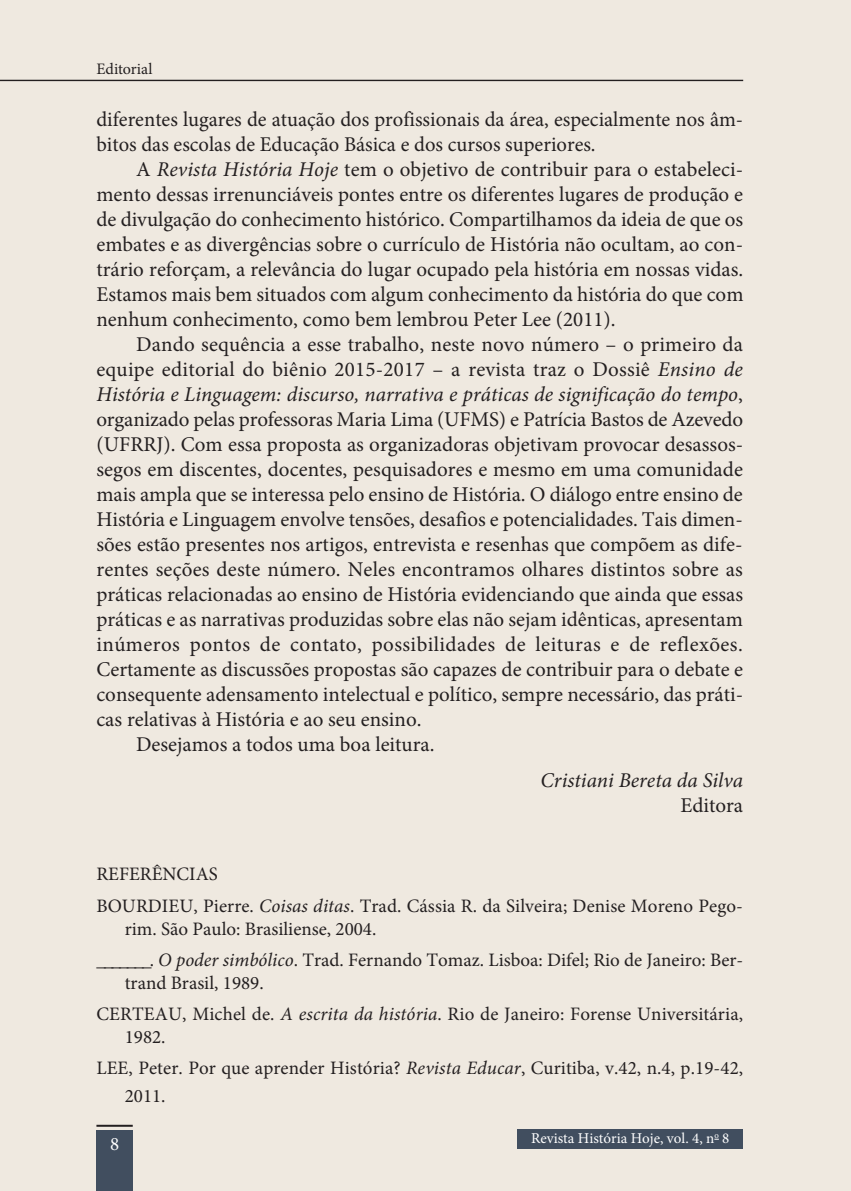
<style>
.page{position:relative;width:851px;height:1191px;background:#fff}
.page>*{position:absolute;margin:0;border:0;box-sizing:border-box;transform-origin:0 0}
.t1{font:21px/25px "Minion Pro";color:#231f20}
.t2{font:italic 21px "Minion Pro";color:#231f20}
.t3{font:21px "Minion Pro";letter-spacing:.02em;color:#231f20}
.t4{font:19px/31px "Minion Pro";letter-spacing:.005em;color:#231f20}
.t5{font:19px "Minion Pro";color:#fff}
.t6{font:16px "Minion Pro";color:#231f20}
.t7{font:15px "Minion Pro";color:#fff}
.s1{font-style:italic}
.s2{font-style:normal}
</style>
<div class="page">
<div style="left:0;top:0;width:850px;height:1191px;background:#efe9e0"></div>
<hr style="left:96px;top:1124px;width:37px;height:2px;background:#231f20">
<div style="left:96px;top:1130px;width:37px;height:61px;background:#414e5f"></div>
<hr style="left:0;top:80px;width:743px;height:1px;background:#231f20">
<div style="left:517px;top:1129px;width:226px;height:20px;background:#414e5f"></div>
<p class="t6" style="left:96px;top:58px;width:57px">Editorial</p>
<p class="t1" style="left:96px;top:107px;width:648px">diferentes lugares de atuação dos profissionais da área, especialmente nos âm&shy;bitos das escolas de Educação Básica e dos cursos superiores.</p>
<p class="t1" style="left:96px;top:157px;width:648px;text-align:justify;text-indent:40px">A <span class="s1">Revista História Hoje</span> tem o objetivo de contribuir para o estabeleci&shy;mento dessas irrenunciáveis pontes entre os diferentes lugares de produção e de divulgação do conhecimento histórico. Compartilhamos da ideia de que os embates e as divergências sobre o currículo de História não ocultam, ao con&shy;trário reforçam, a relevância do lugar ocupado pela história em nossas vidas.<br>Estamos mais bem situados com algum conhecimento da história do que com nenhum conhecimento, como bem lembrou Peter Lee (2011).</p>
<p class="t1" style="left:136px;top:332px;width:608px">Dando sequência a esse trabalho, neste novo número – o primeiro da</p>
<p class="t1" style="left:96px;top:357px;width:648px">equipe editorial do biênio 2015-2017 – a revista traz o Dossiê <span class="s1">Ensino de</span></p>
<p class="t2" style="left:96px;top:380px;width:648px">História e Linguagem: discurso, narrativa e práticas de significação do tempo<span class="s2">,</span></p>
<p class="t1" style="left:96px;top:407px;width:648px">organizado pelas professoras Maria Lima (UFMS) e Patrícia Bastos de Azevedo</p>
<p class="t1" style="left:96px;top:432px;width:648px">(UFRRJ). Com essa proposta as organizadoras objetivam provocar desassos-</p>
<p class="t1" style="left:96px;top:457px;width:648px">segos em discentes, docentes, pesquisadores e mesmo em uma comunidade</p>
<p class="t1" style="left:96px;top:482px;width:647px">mais ampla que se interessa pelo ensino de História. O diálogo entre ensino de</p>
<p class="t1" style="left:96px;top:507px;width:647px">História e Linguagem envolve tensões, desafios e potencialidades. Tais dimen-</p>
<p class="t1" style="left:96px;top:532px;width:647px">sões estão presentes nos artigos, entrevista e resenhas que compõem as dife-</p>
<p class="t1" style="left:96px;top:557px;width:648px">rentes seções deste número. Neles encontramos olhares distintos sobre as</p>
<p class="t1" style="left:96px;top:582px;width:648px">práticas relacionadas ao ensino de História evidenciando que ainda que essas</p>
<p class="t1" style="left:96px;top:607px;width:647px">práticas e as narrativas produzidas sobre elas não sejam idênticas, apresentam</p>
<p class="t3" style="left:96px;top:630px;width:647px">inúmeros pontos de contato, possibilidades de leituras e de reflexões.</p>
<p class="t1" style="left:96px;top:657px;width:648px">Certamente as discussões propostas são capazes de contribuir para o debate e</p>
<p class="t1" style="left:96px;top:682px;width:648px">consequente adensamento intelectual e político, sempre necessário, das práti-</p>
<p class="t1" style="left:96px;top:706px;width:326px">cas relativas à História e ao seu ensino.</p>
<p class="t1" style="left:136px;top:731px;width:300px">Desejamos a todos uma boa leitura.</p>
<p class="t2" style="left:540px;top:766px;width:204px">Cristiani Bereta da Silva</p>
<p class="t1" style="left:680px;top:793px;width:64px">Editora</p>
<p class="t4" style="left:96px;top:859px;width:647px">REFERÊNCIAS<br>BOURDIEU, Pierre. <span class="s1">Coisas ditas</span>. Trad. Cássia R. da Silveira; Denise Moreno Pego-</p>
<p class="t4" style="left:96px;top:913px;width:648px;text-indent:28px">rim. São Paulo: Brasiliense, 2004.<br>_______. <span class="s1">O poder simbólico</span>. Trad. Fernando Tomaz. Lisboa: Difel; Rio de Janeiro: Ber-</p>
<p class="t4" style="left:96px;top:967px;width:648px;text-indent:28px">trand Brasil, 1989.<br>CERTEAU, Michel de. <span class="s1">A escrita da história</span>. Rio de Janeiro: Forense Universitária,</p>
<p class="t4" style="left:96px;top:1021px;width:648px;text-indent:28px">1982.<br>LEE, Peter. Por que aprender História? <span class="s1">Revista Educar</span>, Curitiba, v.42, n.4, p.19-42,</p>
<p class="t4" style="left:125px;top:1080px;width:42px">2011.</p>
<p class="t5" style="left:110px;top:1131px;width:11px">8</p>
<p class="t7" style="left:531px;top:1128px;width:200px">Revista História Hoje, vol. 4, n<sup>o</sup> 8</p>
</div>
